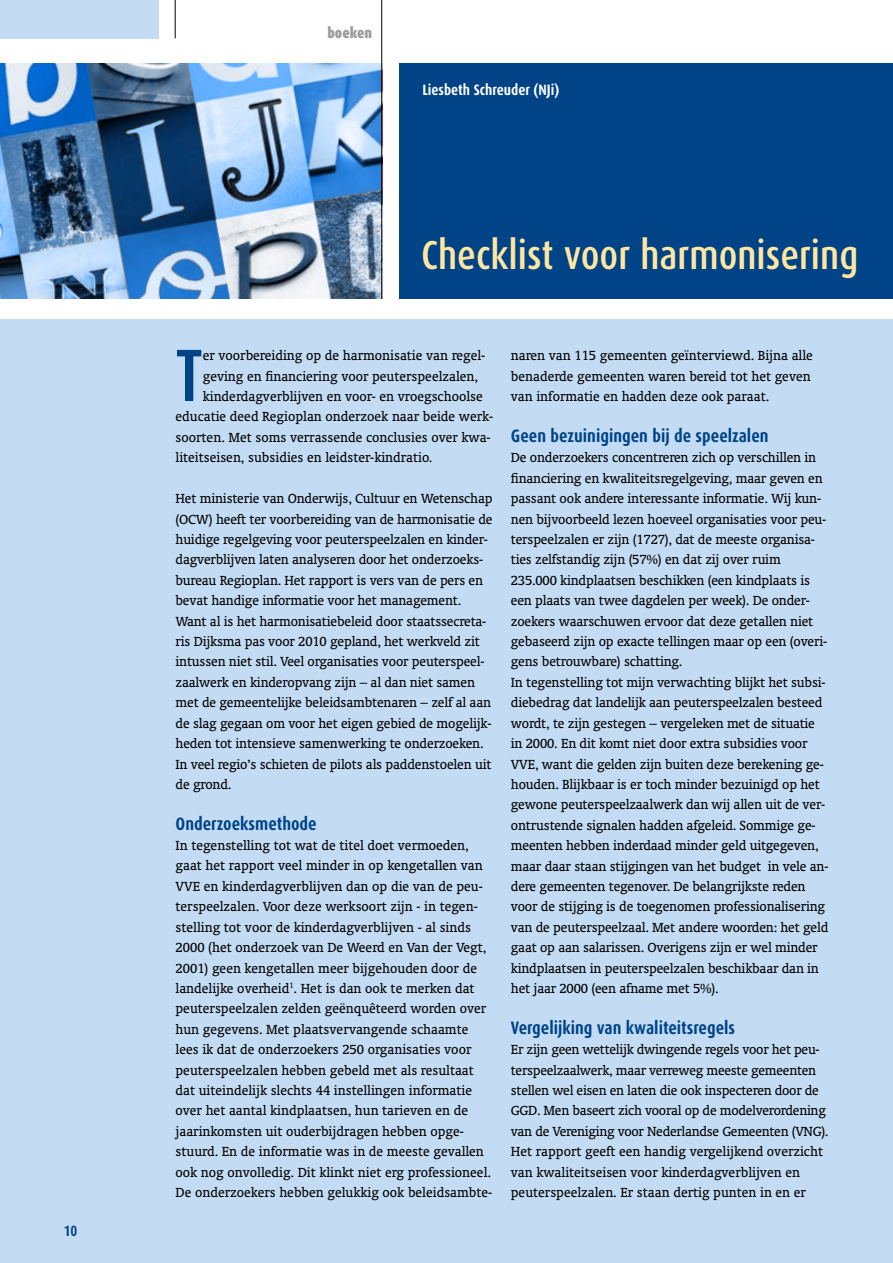
<style>
.page{position:relative;width:893px;height:1263px;background:#fff}
.page>*{position:absolute;margin:0;border:0;box-sizing:border-box;transform-origin:0 0}
.t1{font:500 74.4px "Dax Condensed";color:#004387}
.t2{font:500 40.5px "Dax Condensed";color:#ffe7a1}
.t3{font:700 18px "Dax Condensed";color:#004387}
.t4{font:15px/20.4px "Oranda BT";letter-spacing:-.01em;color:#000}
.t5{font:700 15px "Dax Condensed";color:#fff}
.t6{font:900 15px "Dax Condensed";color:#9c9c9c}
.t7{font:700 15px "Dax Condensed";color:#004387}
</style>
<div class="page">
<div style="left:399px;top:64px;width:494px;height:235px;background:#004387"></div>
<div style="left:0;top:0;width:159px;height:38px;background:#c3dcf4"></div>
<hr style="left:175px;top:0;width:1px;height:38px;background:#000">
<img style="left:0;top:64px;width:381px;height:235px">
<hr style="left:381px;top:0;width:1px;height:299px;background:#000">
<div style="left:0;top:319px;width:893px;height:944px;background:#c3dcf4"></div>
<p class="t7" style="left:64px;top:1222px;width:15px">10</p>
<p class="t6" style="left:327px;top:25px;width:46px">boeken</p>
<p class="t5" style="left:422px;top:81px;width:139px">Liesbeth Schreuder (NJi)</p>
<h2 class="t2" style="left:421px;top:233px;width:439px">Checklist voor harmonisering</h2>
<h1 class="t1" style="left:176px;top:334px;width:29px">T</h1>
<p class="t4" style="left:203px;top:345px;width:284px">er voorbereiding op de harmonisatie van regel-</p>
<p class="t4" style="left:203px;top:366px;width:277px">geving en financiering voor peuterspeelzalen,</p>
<p class="t4" style="left:203px;top:386px;width:282px">kinderdagverblijven en voor- en vroegschoolse</p>
<p class="t4" style="left:176px;top:406px;width:319px">educatie deed Regioplan onderzoek naar beide werk-</p>
<p class="t4" style="left:176px;top:427px;width:317px">soorten. Met soms verrassende conclusies over kwa-</p>
<p class="t4" style="left:176px;top:447px;width:258px">liteitseisen, subsidies en leidster-kindratio.</p>
<p class="t4" style="left:176px;top:488px;width:318px">Het ministerie van Onderwijs, Cultuur en Wetenschap (OCW) heeft ter voorbereiding van de harmonisatie de huidige regelgeving voor peuterspeelzalen en kinder&shy;dagverblijven laten analyseren door het onderzoeks&shy;bureau Regioplan. Het rapport is vers van de pers en bevat handige informatie voor het management.<br>Want al is het harmonisatiebeleid door staatssecreta&shy;ris Dijksma pas voor 2010 gepland, het werkveld zit intussen niet stil. Veel organisaties voor peuterspeel&shy;zaalwerk en kinderopvang zijn – al dan niet samen met de gemeentelijke beleidsambtenaren – zelf al aan de slag gegaan om voor het eigen gebied de mogelijk&shy;heden tot intensieve samenwerking te onderzoeken.<br>In veel regio’s schieten de pilots als paddenstoelen uit de grond.</p>
<p class="t3" style="left:176px;top:813px;width:143px">Onderzoeksmethode</p>
<p class="t4" style="left:176px;top:835px;width:318px">In tegenstelling tot wat de titel doet vermoeden, gaat het rapport veel minder in op kengetallen van VVE en kinderdagverblijven dan op die van de peu&shy;terspeelzalen. Voor deze werksoort zijn - in tegen&shy;stelling tot voor de kinderdagverblijven - al sinds 2000 (het onderzoek van De Weerd en Van der Vegt, 2001) geen kengetallen meer bijgehouden door de landelijke overheid<sup>1</sup>. Het is dan ook te merken dat peuterspeelzalen zelden geënquêteerd worden over hun gegevens. Met plaatsvervangende schaamte lees ik dat de onderzoekers 250 organisaties voor peuterspeelzalen hebben gebeld met als resultaat dat uiteindelijk slechts 44 instellingen informatie over het aantal kindplaatsen, hun tarieven en de jaarinkomsten uit ouderbijdragen hebben opge&shy;stuurd. En de informatie was in de meeste gevallen ook nog onvolledig. Dit klinkt niet erg professioneel.<br>De onderzoekers hebben gelukkig ook beleidsambte-</p>
<p class="t4" style="left:511px;top:345px;width:304px">naren van 115 gemeenten geïnterviewd. Bijna alle benaderde gemeenten waren bereid tot het geven van informatie en hadden deze ook paraat.</p>
<p class="t3" style="left:511px;top:426px;width:259px">Geen bezuinigingen bij de speelzalen</p>
<p class="t4" style="left:511px;top:447px;width:319px">De onderzoekers concentreren zich op verschillen in financiering en kwaliteitsregelgeving, maar geven en passant ook andere interessante informatie. Wij kun&shy;nen bijvoorbeeld lezen hoeveel organisaties voor peu&shy;terspeelzalen er zijn (1727), dat de meeste organisa&shy;ties zelfstandig zijn (57%) en dat zij over ruim 235.000 kindplaatsen beschikken (een kindplaats is een plaats van twee dagdelen per week). De onder&shy;zoekers waarschuwen ervoor dat deze getallen niet gebaseerd zijn op exacte tellingen maar op een (overi&shy;gens betrouwbare) schatting.<br>In tegenstelling tot mijn verwachting blijkt het subsi&shy;diebedrag dat landelijk aan peuterspeelzalen besteed wordt, te zijn gestegen – vergeleken met de situatie in 2000. En dit komt niet door extra subsidies voor VVE, want die gelden zijn buiten deze berekening ge&shy;houden. Blijkbaar is er toch minder bezuinigd op het gewone peuterspeelzaalwerk dan wij allen uit de ver&shy;ontrustende signalen hadden afgeleid. Sommige ge&shy;meenten hebben inderdaad minder geld uitgegeven, maar daar staan stijgingen van het budget in vele an&shy;dere gemeenten tegenover. De belangrijkste reden voor de stijging is de toegenomen professionalisering van de peuterspeelzaal. Met andere woorden: het geld gaat op aan salarissen. Overigens zijn er wel minder kindplaatsen in peuterspeelzalen beschikbaar dan in het jaar 2000 (een afname met 5%).</p>
<p class="t3" style="left:511px;top:1017px;width:226px">Vergelijking van kwaliteitsregels</p>
<p class="t4" style="left:511px;top:1039px;width:319px">Er zijn geen wettelijk dwingende regels voor het peu&shy;terspeelzaalwerk, maar verreweg meeste gemeenten stellen wel eisen en laten die ook inspecteren door de GGD. Men baseert zich vooral op de modelverordening van de Vereniging voor Nederlandse Gemeenten (VNG).<br>Het rapport geeft een handig vergelijkend overzicht van kwaliteitseisen voor kinderdagverblijven en peuterspeelzalen. Er staan dertig punten in en er</p>
</div>
